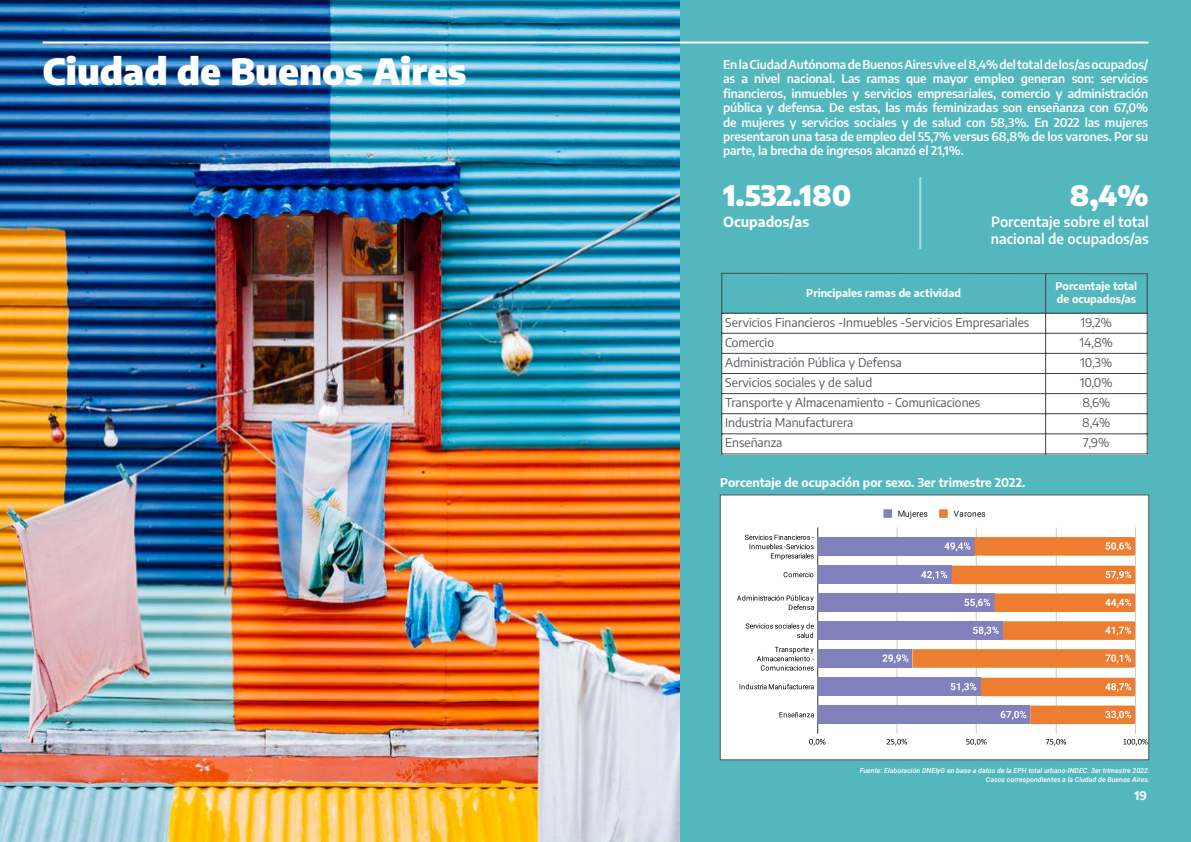
<style>
.page{position:relative;width:1191px;height:842px;background:#fff}
.page>*{position:absolute;margin:0;border:0;box-sizing:border-box;transform-origin:0 0}
.t1{font:900 36px "Encode Sans";color:#fff}
.t2{font:900 28px "Encode Sans";color:#fff}
.t3{font:600 14px/16.8px "Encode Sans";color:#fff}
.t4{font:700 14px "Encode Sans";color:#fff}
.t5{font:12.1px "Encode Sans";color:#52555e}
.t6{font:600 12px/14.4px "Encode Sans";letter-spacing:-.01em;color:#fff;text-align:justify}
.t7{font:700 12px "Encode Sans";color:#fff}
.t8{font:700 10.7px/13.1px "Encode Sans";color:#fff}
.t9{font:italic 500 7px/8.4px "Roboto";color:#fff;text-align:right}
</style>
<div class="page">
<img style="left:0;top:0;width:680px;height:842px">
<div style="left:680px;top:0;width:511px;height:842px;background:#53b7be"></div>
<hr style="left:43px;top:42px;width:1105px;height:2px;background:#fff">
<div style="left:722px;top:314px;width:425px;height:140px;background:#fff"></div>
<hr style="left:721px;top:273px;width:1px;height:181px;background:#434343">
<hr style="left:1045px;top:273px;width:1px;height:181px;background:#434343">
<hr style="left:721px;top:313px;width:426px;height:1px;background:#434343">
<hr style="left:721px;top:333px;width:426px;height:1px;background:#434343">
<hr style="left:721px;top:353px;width:426px;height:1px;background:#434343">
<hr style="left:721px;top:373px;width:426px;height:1px;background:#434343">
<hr style="left:721px;top:393px;width:426px;height:1px;background:#434343">
<hr style="left:721px;top:413px;width:426px;height:1px;background:#434343">
<hr style="left:721px;top:433px;width:426px;height:1px;background:#434343">
<hr style="left:721px;top:453px;width:426px;height:1px;background:#434343">
<hr style="left:1146px;top:273px;width:1px;height:181px;background:#434343">
<div style="left:720px;top:495px;width:428px;height:265px;background:#fff"></div>
<hr style="left:817px;top:527px;width:1px;height:207px;background:#333">
<hr style="left:896px;top:527px;width:1px;height:207px;background:#ccc">
<hr style="left:976px;top:527px;width:1px;height:207px;background:#ccc">
<hr style="left:1056px;top:527px;width:1px;height:207px;background:#ccc">
<hr style="left:1135px;top:527px;width:1px;height:207px;background:#ccc">
<div style="left:817px;top:537px;width:157px;height:19px;background:#8081bd"></div>
<div style="left:817px;top:566px;width:134px;height:18px;background:#8081bd"></div>
<div style="left:817px;top:593px;width:177px;height:19px;background:#8081bd"></div>
<div style="left:817px;top:621px;width:186px;height:19px;background:#8081bd"></div>
<div style="left:817px;top:649px;width:95px;height:19px;background:#8081bd"></div>
<div style="left:817px;top:678px;width:164px;height:18px;background:#8081bd"></div>
<div style="left:817px;top:705px;width:213px;height:19px;background:#8081bd"></div>
<svg style="left:944px;top:536px;width:191px;height:20px"></svg>
<svg style="left:919px;top:564px;width:216px;height:20px"></svg>
<svg style="left:964px;top:592px;width:171px;height:20px"></svg>
<svg style="left:973px;top:620px;width:162px;height:20px"></svg>
<svg style="left:882px;top:649px;width:253px;height:19px;background:#e2844a"></svg>
<svg style="left:948px;top:676px;width:187px;height:20px"></svg>
<svg style="left:1000px;top:705px;width:135px;height:19px"></svg>
<svg style="left:745px;top:535px;width:68px;height:25px"></svg>
<svg style="left:783px;top:572px;width:30px;height:5px"></svg>
<svg style="left:737px;top:595px;width:77px;height:15px"></svg>
<svg style="left:745px;top:623px;width:69px;height:15px"></svg>
<svg style="left:757px;top:647px;width:56px;height:24px"></svg>
<svg style="left:739px;top:684px;width:75px;height:5px"></svg>
<svg style="left:779px;top:712px;width:35px;height:5px"></svg>
<svg style="left:809px;top:739px;width:16px;height:7px"></svg>
<svg style="left:886px;top:739px;width:21px;height:7px"></svg>
<svg style="left:966px;top:739px;width:20px;height:7px"></svg>
<svg style="left:1045px;top:739px;width:21px;height:7px"></svg>
<svg style="left:1123px;top:739px;width:24px;height:7px"></svg>
<div style="left:883px;top:509px;width:9px;height:9px;background:#8081bd"></div>
<svg style="left:898px;top:511px;width:29px;height:8px"></svg>
<div style="left:939px;top:509px;width:8px;height:9px;background:#ed7d31"></div>
<svg style="left:953px;top:511px;width:32px;height:6px"></svg>
<div style="left:720px;top:494px;width:429px;height:266px;border:1px solid #4f545c"></div>
<svg style="left:721px;top:272px;width:427px;height:3px"></svg>
<hr style="left:919px;top:177px;width:2px;height:72px;background:#fff">
<h1 class="t1" style="left:43px;top:47px;width:425px">Ciudad de Buenos Aires</h1>
<p class="t6" style="left:723px;top:57px;width:427px">En la Ciudad Autónoma de Buenos Aires vive el 8,4% del total de los/as ocupados/ as a nivel nacional. Las ramas que mayor empleo generan son: servicios financieros, inmuebles y servicios empresariales, comercio y administración pública y defensa. De estas, las más feminizadas son enseñanza con 67,0% de mujeres y servicios sociales y de salud con 58,3%. En 2022 las mujeres presentaron una tasa de empleo del 55,7% versus 68,8% de los varones. Por su parte, la brecha de ingresos alcanzó el 21,1%.</p>
<h2 class="t2" style="left:723px;top:176px;width:130px">1.532.180</h2>
<p class="t4" style="left:723px;top:212px;width:88px">Ocupados/as</p>
<h2 class="t2" style="left:1070px;top:176px;width:80px">8,4%</h2>
<p class="t3" style="left:990px;top:213px;width:159px">Porcentaje sobre el total nacional de ocupados/as</p>
<p class="t8" style="left:806px;top:285px;width:156px">Principales ramas de actividad</p>
<p class="t8" style="left:1055px;top:278px;width:83px">Porcentaje total de ocupados/as</p>
<p class="t5" style="left:725px;top:314px;width:305px">Servicios Financieros -Inmuebles -Servicios Empresariales</p>
<p class="t5" style="left:1081px;top:314px;width:32px">19,2%</p>
<p class="t5" style="left:725px;top:334px;width:50px">Comercio</p>
<p class="t5" style="left:1080px;top:334px;width:34px">14,8%</p>
<p class="t5" style="left:725px;top:354px;width:178px">Administración Pública y Defensa</p>
<p class="t5" style="left:1080px;top:354px;width:33px">10,3%</p>
<p class="t5" style="left:725px;top:374px;width:148px">Servicios sociales y de salud</p>
<p class="t5" style="left:1080px;top:374px;width:34px">10,0%</p>
<p class="t5" style="left:725px;top:394px;width:256px">Transporte y Almacenamiento - Comunicaciones</p>
<p class="t5" style="left:1082px;top:394px;width:29px">8,6%</p>
<p class="t5" style="left:725px;top:414px;width:130px">Industria Manufacturera</p>
<p class="t5" style="left:1082px;top:414px;width:30px">8,4%</p>
<p class="t5" style="left:725px;top:434px;width:59px">Enseñanza</p>
<p class="t5" style="left:1083px;top:434px;width:28px">7,9%</p>
<p class="t7" style="left:720px;top:474px;width:307px">Porcentaje de ocupación por sexo. 3er trimestre 2022.</p>
<p class="t9" style="left:859px;top:766px;width:292px">Fuente: Elaboración DNEIyG en base a datos de la EPH total urbano-INDEC. 3er trimestre 2022.<br>Casos correspondientes a la Ciudad de Buenos Aires.</p>
<p class="t7" style="left:1134px;top:787px;width:14px">19</p>
</div>
